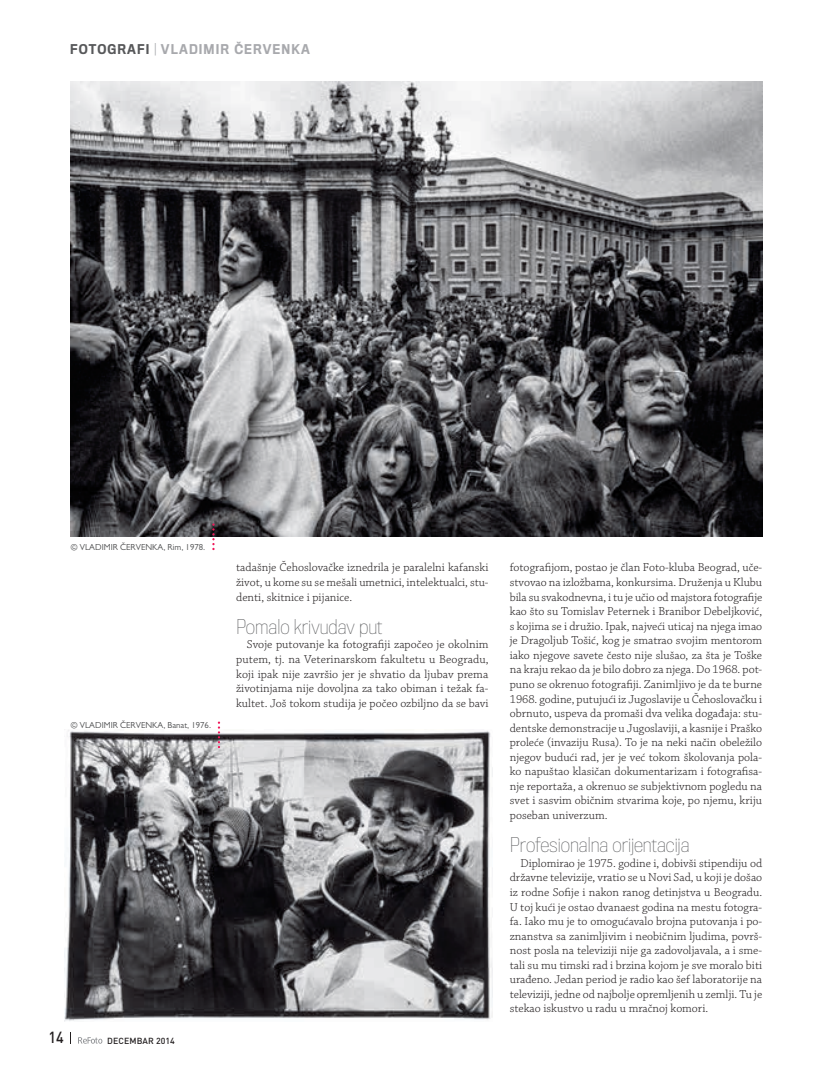
<style>
.page{position:relative;width:826px;height:1085px;background:#fff}
.page>*{position:absolute;margin:0;border:0;box-sizing:border-box;transform-origin:0 0}
.t1{font:100 18.75px "Titling Gothic FB Narrow";color:#57585a}
.t2{font:500 15.88px "DIN Pro";color:#231f20;scale:.9 1}
.t3{font:500 12.5px "Titling Gothic FB Narrow";letter-spacing:.09em;color:#a8a9ad;scale:.5 1}
.t4{font:300 12.12px/14.5px "Chaparral Pro";color:#231f20;text-align:justify}
.t5{font:8.75px "Gill Sans MT Pro";color:#4b4c4d}
.t6{font:500 8.75px "DIN Pro";letter-spacing:.01em;color:#231f20}
.s1{color:#57585a}
</style>
<div class="page">
<svg style="left:78px;top:1037px;width:24px;height:6px"></svg>
<img style="left:71px;top:81px;width:691px;height:455px">
<img style="left:64px;top:730px;width:429px;height:291px">
<svg style="left:212px;top:523px;width:2px;height:27px"></svg>
<svg style="left:218px;top:721px;width:2px;height:27px"></svg>
<p class="t3" style="left:70px;top:41px;width:481px"><span class="s1">FOTOGRAFI</span> | VLADIMIR ČERVENKA</p>
<p class="t5" style="left:71px;top:541px;width:136px">© VLADIMIR ČERVENKA, Rim, 1978.</p>
<p class="t5" style="left:71px;top:719px;width:142px">© VLADIMIR ČERVENKA, Banat, 1976.</p>
<h2 class="t2" style="left:49px;top:1026px;width:18px">14</h2>
<p class="t6" style="left:107px;top:1034px;width:69px">DECEMBAR 2014</p>
<p class="t4" style="left:236px;top:561px;width:254px">tadašnje Čehoslovačke iznedrila je paralelni kafanski život, u kome su se mešali umetnici, intelektualci, stu&shy;denti, skitnice i pijanice.</p>
<h1 class="t1" style="left:236px;top:615px;width:148px">Pomalo krivudav put</h1>
<p class="t4" style="left:236px;top:637px;width:254px;text-indent:11px">Svoje putovanje ka fotografiji započeo je okolnim putem, tj. na Veterinarskom fakultetu u Beogradu, koji ipak nije završio jer je shvatio da ljubav prema životinjama nije dovoljna za tako obiman i težak fa&shy;kultet. Još tokom studija je počeo ozbiljno da se bavi</p>
<p class="t4" style="left:510px;top:561px;width:254px">fotografijom, postao je član Foto-kluba Beograd, uče&shy;stvovao na izložbama, konkursima. Druženja u Klubu bila su svakodnevna, i tu je učio od majstora fotografije kao što su Tomislav Peternek i Branibor Debeljković, s kojima se i družio. Ipak, najveći uticaj na njega imao je Dragoljub Tošić, kog je smatrao svojim mentorom iako njegove savete često nije slušao, za šta je Toške na kraju rekao da je bilo dobro za njega. Do 1968. pot&shy;puno se okrenuo fotografiji. Zanimljivo je da te burne 1968. godine, putujući iz Jugoslavije u Čehoslovačku i obrnuto, uspeva da promaši dva velika događaja: stu&shy;dentske demonstracije u Jugoslaviji, a kasnije i Praško proleće (invaziju Rusa). To je na neki način obeležilo njegov budući rad, jer je već tokom školovanja pola&shy;ko napuštao klasičan dokumentarizam i fotografisa&shy;nje reportaža, a okrenuo se subjektivnom pogledu na svet i sasvim običnim stvarima koje, po njemu, kriju poseban univerzum.</p>
<h1 class="t1" style="left:510px;top:834px;width:181px">Profesionalna orijentacija</h1>
<p class="t4" style="left:510px;top:856px;width:254px;text-indent:11px">Diplomirao je 1975. godine i, dobivši stipendiju od državne televizije, vratio se u Novi Sad, u koji je došao iz rodne Sofije i nakon ranog detinjstva u Beogradu.<br>U toj kući je ostao dvanaest godina na mestu fotogra&shy;fa. Iako mu je to omogućavalo brojna putovanja i po&shy;znanstva sa zanimljivim i neobičnim ljudima, površ&shy;nost posla na televiziji nije ga zadovoljavala, a i sme&shy;tali su mu timski rad i brzina kojom je sve moralo biti urađeno. Jedan period je radio kao šef laboratorije na televiziji, jedne od najbolje opremljenih u zemlji. Tu je stekao iskustvo u radu u mračnoj komori.</p>
</div>
